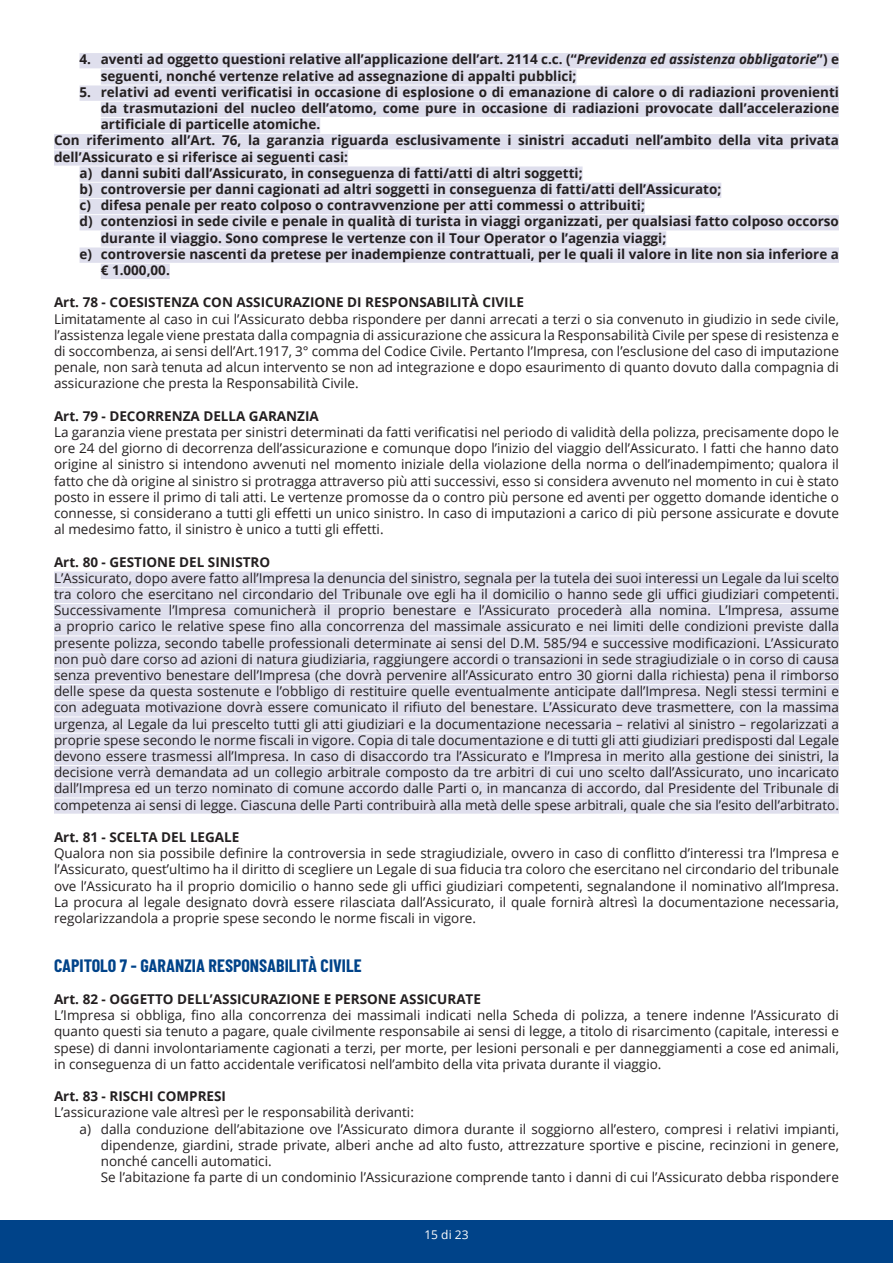
<style>
.page{position:relative;width:893px;height:1263px;background:#fff}
.page>*{position:absolute;margin:0;border:0;box-sizing:border-box;transform-origin:0 0}
.Titolo{font:700 18px "Barlow Condensed";color:#004389}
.Rientro_corpo_del_te{font:13.5px/16.2px "Open Sans";color:#231f20;text-align:justify}
.Testo_normale{font:700 13.5px/16.2px "Open Sans";color:#231f20}
.Corpo_testo{font:13.5px/16.2px "Open Sans";color:#231f20;text-align:justify}
.Normale{font:700 13.5px/16.2px "Open Sans";color:#231f20}
.Elenco_numerato_a{font:13.5px/16.2px "Open Sans";color:#231f20;text-align:justify}
.Corpo_testo-2{font:700 13.5px/16.2px "Open Sans";color:#231f20}
.Titolo-2{font:700 13.5px "Open Sans";color:#231f20}
.t1{font:12px "Open Sans";color:#fff}
.s1{font-style:italic}
</style>
<div class="page">
<div style="left:0;top:1220px;width:893px;height:43px;background:#004389"></div>
<div style="left:80px;top:53px;width:759px;height:15px;background:#dfdfed"></div>
<div style="left:101px;top:69px;width:475px;height:16px;background:#dfdfed"></div>
<div style="left:80px;top:85px;width:759px;height:16px;background:#dfdfed"></div>
<div style="left:101px;top:102px;width:738px;height:15px;background:#dfdfed"></div>
<div style="left:101px;top:118px;width:219px;height:15px;background:#dfdfed"></div>
<div style="left:54px;top:134px;width:785px;height:15px;background:#dfdfed"></div>
<div style="left:54px;top:150px;width:294px;height:16px;background:#dfdfed"></div>
<div style="left:80px;top:166px;width:503px;height:16px;background:#dfdfed"></div>
<div style="left:80px;top:183px;width:641px;height:15px;background:#dfdfed"></div>
<div style="left:80px;top:199px;width:565px;height:15px;background:#dfdfed"></div>
<div style="left:80px;top:215px;width:759px;height:15px;background:#dfdfed"></div>
<div style="left:101px;top:231px;width:565px;height:16px;background:#dfdfed"></div>
<div style="left:80px;top:247px;width:759px;height:16px;background:#dfdfed"></div>
<div style="left:101px;top:264px;width:69px;height:15px;background:#dfdfed"></div>
<div style="left:54px;top:571px;width:785px;height:16px;background:#dfdfed"></div>
<div style="left:54px;top:588px;width:785px;height:15px;background:#dfdfed"></div>
<div style="left:54px;top:604px;width:785px;height:15px;background:#dfdfed"></div>
<div style="left:54px;top:620px;width:785px;height:15px;background:#dfdfed"></div>
<div style="left:54px;top:636px;width:785px;height:16px;background:#dfdfed"></div>
<div style="left:54px;top:652px;width:785px;height:16px;background:#dfdfed"></div>
<div style="left:54px;top:669px;width:785px;height:15px;background:#dfdfed"></div>
<div style="left:54px;top:685px;width:785px;height:15px;background:#dfdfed"></div>
<div style="left:54px;top:701px;width:785px;height:15px;background:#dfdfed"></div>
<div style="left:54px;top:717px;width:785px;height:16px;background:#dfdfed"></div>
<div style="left:54px;top:733px;width:785px;height:16px;background:#dfdfed"></div>
<div style="left:54px;top:750px;width:785px;height:15px;background:#dfdfed"></div>
<div style="left:54px;top:766px;width:785px;height:15px;background:#dfdfed"></div>
<div style="left:54px;top:782px;width:785px;height:15px;background:#dfdfed"></div>
<div style="left:54px;top:798px;width:785px;height:16px;background:#dfdfed"></div>
<p class="Normale" style="left:101px;top:51px;width:740px;text-indent:-21px">4. aventi ad oggetto questioni relative all’applicazione dell’art. 2114 c.c. (“<span class="s1">Previdenza ed assistenza obbligatorie</span>”) e seguenti, nonché vertenze relative ad assegnazione di appalti pubblici;</p>
<p class="Normale" style="left:101px;top:83px;width:740px;text-align:justify;text-indent:-21px">5. relativi ad eventi verificatisi in occasione di esplosione o di emanazione di calore o di radiazioni provenienti da trasmutazioni del nucleo dell’atomo, come pure in occasione di radiazioni provocate dall’accelerazione artificiale di particelle atomiche.</p>
<p class="Corpo_testo-2" style="left:54px;top:132px;width:786px">Con riferimento all’Art. 76, la garanzia riguarda esclusivamente i sinistri accaduti nell’ambito della vita privata dell’Assicurato e si riferisce ai seguenti casi:</p>
<p class="Testo_normale" style="left:80px;top:164px;width:505px">a) danni subiti dall’Assicurato, in conseguenza di fatti/atti di altri soggetti;</p>
<p class="Testo_normale" style="left:80px;top:181px;width:643px">b) controversie per danni cagionati ad altri soggetti in conseguenza di fatti/atti dell’Assicurato;</p>
<p class="Testo_normale" style="left:80px;top:197px;width:567px">c) difesa penale per reato colposo o contravvenzione per atti commessi o attribuiti;</p>
<p class="Testo_normale" style="left:101px;top:213px;width:740px;text-indent:-21px">d) contenziosi in sede civile e penale in qualità di turista in viaggi organizzati, per qualsiasi fatto colposo occorso durante il viaggio. Sono comprese le vertenze con il Tour Operator o l’agenzia viaggi;</p>
<p class="Testo_normale" style="left:101px;top:245px;width:740px;text-indent:-21px">e) controversie nascenti da pretese per inadempienze contrattuali, per le quali il valore in lite non sia inferiore a € 1.000,00.</p>
<p class="Titolo-2" style="left:54px;top:293px;width:471px">Art. 78 - COESISTENZA CON ASSICURAZIONE DI RESPONSABILITÀ CIVILE</p>
<p class="Rientro_corpo_del_te" style="left:54px;top:310px;width:786px">Limitatamente al caso in cui l’Assicurato debba rispondere per danni arrecati a terzi o sia convenuto in giudizio in sede civile, l’assistenza legale viene prestata dalla compagnia di assicurazione che assicura la Responsabilità Civile per spese di resistenza e di soccombenza, ai sensi dell’Art.1917, 3° comma del Codice Civile. Pertanto l’Impresa, con l’esclusione del caso di imputazione penale, non sarà tenuta ad alcun intervento se non ad integrazione e dopo esaurimento di quanto dovuto dalla compagnia di assicurazione che presta la Responsabilità Civile.</p>
<p class="Titolo-2" style="left:54px;top:406px;width:266px">Art. 79 - DECORRENZA DELLA GARANZIA</p>
<p class="Rientro_corpo_del_te" style="left:54px;top:424px;width:786px">La garanzia viene prestata per sinistri determinati da fatti verificatisi nel periodo di validità della polizza, precisamente dopo le ore 24 del giorno di decorrenza dell’assicurazione e comunque dopo l’inizio del viaggio dell’Assicurato. I fatti che hanno dato origine al sinistro si intendono avvenuti nel momento iniziale della violazione della norma o dell’inadempimento; qualora il fatto che dà origine al sinistro si protragga attraverso più atti successivi, esso si considera avvenuto nel momento in cui è stato posto in essere il primo di tali atti. Le vertenze promosse da o contro più persone ed aventi per oggetto domande identiche o connesse, si considerano a tutti gli effetti un unico sinistro. In caso di imputazioni a carico di più persone assicurate e dovute al medesimo fatto, il sinistro è unico a tutti gli effetti.</p>
<p class="Titolo-2" style="left:54px;top:552px;width:218px">Art. 80 - GESTIONE DEL SINISTRO</p>
<p class="Rientro_corpo_del_te" style="left:54px;top:569px;width:786px">L’Assicurato, dopo avere fatto all’Impresa la denuncia del sinistro, segnala per la tutela dei suoi interessi un Legale da lui scelto tra coloro che esercitano nel circondario del Tribunale ove egli ha il domicilio o hanno sede gli uffici giudiziari competenti.<br>Successivamente l’Impresa comunicherà il proprio benestare e l’Assicurato procederà alla nomina. L’Impresa, assume a proprio carico le relative spese fino alla concorrenza del massimale assicurato e nei limiti delle condizioni previste dalla presente polizza, secondo tabelle professionali determinate ai sensi del D.M. 585/94 e successive modificazioni. L’Assicurato non può dare corso ad azioni di natura giudiziaria, raggiungere accordi o transazioni in sede stragiudiziale o in corso di causa senza preventivo benestare dell’Impresa (che dovrà pervenire all’Assicurato entro 30 giorni dalla richiesta) pena il rimborso delle spese da questa sostenute e l’obbligo di restituire quelle eventualmente anticipate dall’Impresa. Negli stessi termini e con adeguata motivazione dovrà essere comunicato il rifiuto del benestare. L’Assicurato deve trasmettere, con la massima urgenza, al Legale da lui prescelto tutti gli atti giudiziari e la documentazione necessaria – relativi al sinistro – regolarizzati a proprie spese secondo le norme fiscali in vigore. Copia di tale documentazione e di tutti gli atti giudiziari predisposti dal Legale devono essere trasmessi all’Impresa. In caso di disaccordo tra l’Assicurato e l’Impresa in merito alla gestione dei sinistri, la decisione verrà demandata ad un collegio arbitrale composto da tre arbitri di cui uno scelto dall’Assicurato, uno incaricato dall’Impresa ed un terzo nominato di comune accordo dalle Parti o, in mancanza di accordo, dal Presidente del Tribunale di competenza ai sensi di legge. Ciascuna delle Parti contribuirà alla metà delle spese arbitrali, quale che sia l’esito dell’arbitrato.</p>
<p class="Titolo-2" style="left:54px;top:827px;width:187px">Art. 81 - SCELTA DEL LEGALE</p>
<p class="Rientro_corpo_del_te" style="left:54px;top:845px;width:786px">Qualora non sia possibile definire la controversia in sede stragiudiziale, ovvero in caso di conflitto d’interessi tra l’Impresa e l’Assicurato, quest’ultimo ha il diritto di scegliere un Legale di sua fiducia tra coloro che esercitano nel circondario del tribunale ove l’Assicurato ha il proprio domicilio o hanno sede gli uffici giudiziari competenti, segnalandone il nominativo all’Impresa.<br>La procura al legale designato dovrà essere rilasciata dall’Assicurato, il quale fornirà altresì la documentazione necessaria, regolarizzandola a proprie spese secondo le norme fiscali in vigore.</p>
<p class="Titolo" style="left:54px;top:954px;width:309px">CAPITOLO 7 - GARANZIA RESPONSABILITÀ CIVILE</p>
<p class="Testo_normale" style="left:54px;top:991px;width:428px">Art. 82 - OGGETTO DELL’ASSICURAZIONE E PERSONE ASSICURATE</p>
<p class="Corpo_testo" style="left:54px;top:1007px;width:786px">L’Impresa si obbliga, fino alla concorrenza dei massimali indicati nella Scheda di polizza, a tenere indenne l’Assicurato di quanto questi sia tenuto a pagare, quale civilmente responsabile ai sensi di legge, a titolo di risarcimento (capitale, interessi e spese) di danni involontariamente cagionati a terzi, per morte, per lesioni personali e per danneggiamenti a cose ed animali, in conseguenza di un fatto accidentale verificatosi nell’ambito della vita privata durante il viaggio.</p>
<p class="Testo_normale" style="left:54px;top:1088px;width:174px">Art. 83 - RISCHI COMPRESI</p>
<p class="Corpo_testo" style="left:54px;top:1104px;width:361px">L’assicurazione vale altresì per le responsabilità derivanti:</p>
<p class="Elenco_numerato_a" style="left:101px;top:1120px;width:740px;text-indent:-21px">a) dalla conduzione dell’abitazione ove l’Assicurato dimora durante il soggiorno all’estero, compresi i relativi impianti, dipendenze, giardini, strade private, alberi anche ad alto fusto, attrezzature sportive e piscine, recinzioni in genere, nonché cancelli automatici.</p>
<p class="Elenco_numerato_a" style="left:101px;top:1169px;width:740px">Se l’abitazione fa parte di un condominio l’Assicurazione comprende tanto i danni di cui l’Assicurato debba rispondere</p>
<p class="t1" style="left:424px;top:1227px;width:46px">15 di 23</p>
</div>
